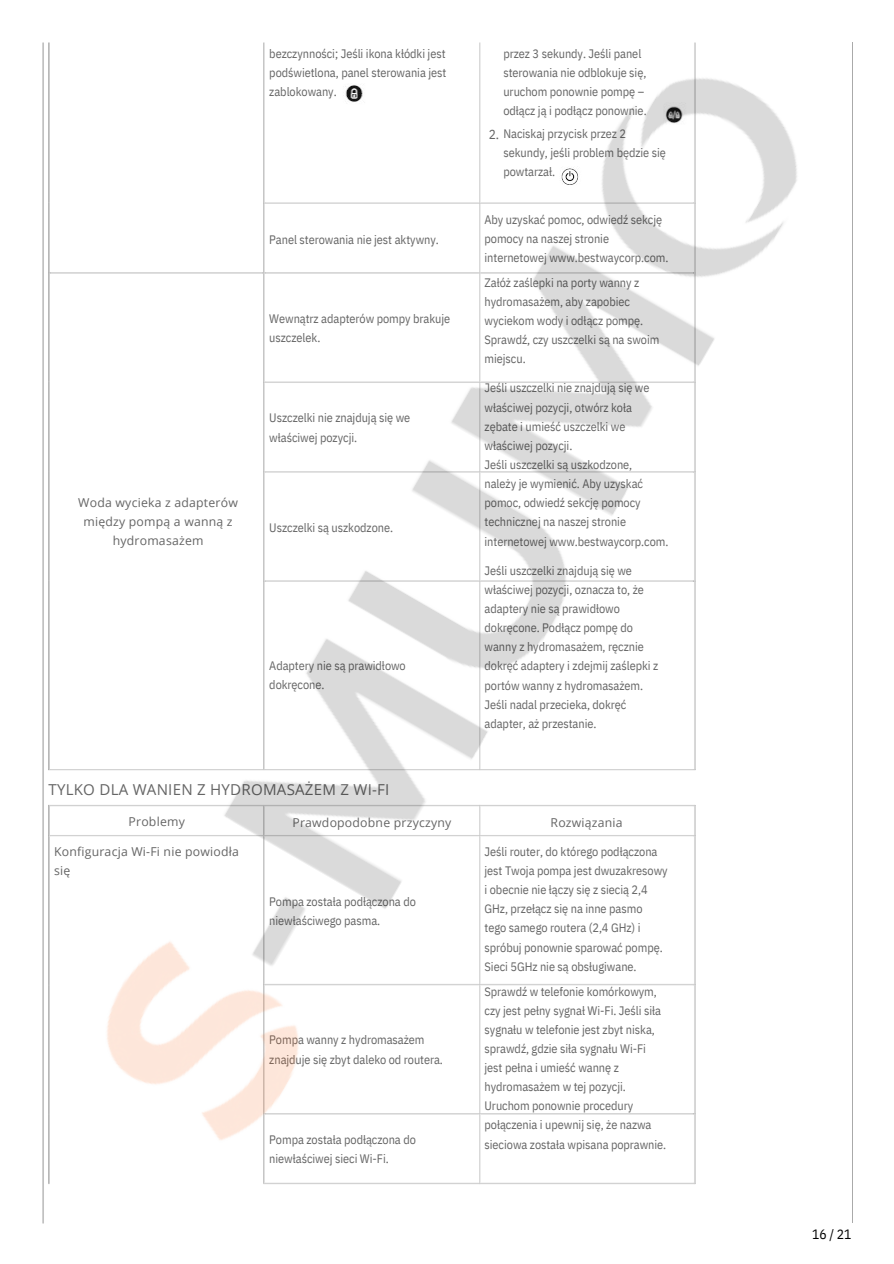
<style>
.page{position:relative;width:894px;height:1264px;background:#fff}
.page>*{position:absolute;margin:0;border:0;box-sizing:border-box;transform-origin:0 0}
.t1{font:15px "Open Sans";letter-spacing:.015em;color:#656565}
.t2{font:13.5px "IBM Plex Sans Cond";color:#000}
.t3{font:13.2px "IBM Plex Sans Cond";color:#656565}
.t4{font:12.3px/19.2px "IBM Plex Sans Cond";letter-spacing:-.005em;color:#656565}
.t5{font:12.3px/19.2px "Open Sans";letter-spacing:.015em;color:#656565;text-align:center}
</style>
<div class="page">
<hr style="left:852px;top:43px;width:1px;height:1179px;background:#aaa">
<img style="left:43px;top:42px;width:810px;height:1152px">
<p class="t4" style="left:269px;top:44px;width:178px;text-align:justify">bezczynności; Jeśli ikona kłódki jest podświetlona, panel sterowania jest zablokowany.</p>
<p class="t4" style="left:269px;top:229px;width:171px">Panel sterowania nie jest aktywny.</p>
<p class="t4" style="left:269px;top:308px;width:182px">Wewnątrz adapterów pompy brakuje uszczelek.</p>
<p class="t5" style="left:78px;top:492px;width:161px">Woda wycieka z adapterów między pompą a wanną z hydromasażem</p>
<p class="t4" style="left:269px;top:408px;width:142px">Uszczelki nie znajdują się we właściwej pozycji.</p>
<p class="t4" style="left:269px;top:517px;width:125px">Uszczelki są uszkodzone.</p>
<p class="t4" style="left:269px;top:656px;width:138px">Adaptery nie są prawidłowo dokręcone.</p>
<p class="t1" style="left:48px;top:779px;width:342px">TYLKO DLA WANIEN Z HYDROMASAŻEM Z WI-FI</p>
<p class="t4" style="left:503px;top:44px;width:145px">przez 3 sekundy. Jeśli panel sterowania nie odblokuje się, uruchom ponownie pompę – odłącz ją i podłącz ponownie.</p>
<p class="t4" style="left:503px;top:123px;width:124px">Naciskaj przycisk przez 2</p>
<p class="t4" style="left:503px;top:143px;width:164px">sekundy, jeśli problem będzie się</p>
<h1 class="t4" style="left:503px;top:162px;width:53px">powtarzał.</h1>
<p class="t4" style="left:484px;top:209px;width:185px">Aby uzyskać pomoc, odwiedź sekcję pomocy na naszej stronie internetowej www.bestwaycorp.com.</p>
<p class="t4" style="left:484px;top:272px;width:156px">Załóż zaślepki na porty wanny z</p>
<p class="t4" style="left:484px;top:291px;width:147px">hydromasażem, aby zapobiec</p>
<p class="t4" style="left:484px;top:311px;width:160px">wyciekom wody i odłącz pompę.</p>
<p class="t4" style="left:484px;top:330px;width:176px">Sprawdź, czy uszczelki są na swoim</p>
<p class="t4" style="left:484px;top:349px;width:43px">miejscu.</p>
<p class="t4" style="left:484px;top:378px;width:166px">Jeśli uszczelki nie znajdują się we</p>
<p class="t4" style="left:484px;top:397px;width:149px">właściwej pozycji, otwórz koła</p>
<p class="t4" style="left:484px;top:416px;width:142px">zębate i umieść uszczelki we</p>
<p class="t4" style="left:484px;top:435px;width:89px">właściwej pozycji.</p>
<p class="t4" style="left:484px;top:455px;width:149px">Jeśli uszczelki są uszkodzone,</p>
<p class="t4" style="left:484px;top:474px;width:160px">należy je wymienić. Aby uzyskać</p>
<p class="t4" style="left:484px;top:493px;width:158px">pomoc, odwiedź sekcję pomocy</p>
<p class="t4" style="left:484px;top:512px;width:143px">technicznej na naszej stronie</p>
<p class="t4" style="left:484px;top:531px;width:185px">internetowej www.bestwaycorp.com.</p>
<p class="t4" style="left:484px;top:560px;width:149px">Jeśli uszczelki znajdują się we</p>
<p class="t4" style="left:484px;top:579px;width:161px">właściwej pozycji, oznacza to, że</p>
<p class="t4" style="left:484px;top:599px;width:137px">adaptery nie są prawidłowo</p>
<p class="t4" style="left:484px;top:618px;width:150px">dokręcone. Podłącz pompę do</p>
<p class="t4" style="left:484px;top:637px;width:161px">wanny z hydromasażem, ręcznie</p>
<p class="t4" style="left:484px;top:656px;width:175px">dokręć adaptery i zdejmij zaślepki z</p>
<p class="t4" style="left:484px;top:675px;width:160px">portów wanny z hydromasażem.</p>
<p class="t4" style="left:484px;top:694px;width:143px">Jeśli nadal przecieka, dokręć</p>
<p class="t4" style="left:484px;top:713px;width:113px">adapter, aż przestanie.</p>
<p class="t3" style="left:488px;top:125px;width:12px">2.</p>
<p class="t5" style="left:128px;top:811px;width:58px">Problemy</p>
<p class="t5" style="left:54px;top:841px;width:186px">Konfiguracja Wi-Fi nie powiodła</p>
<p class="t5" style="left:54px;top:860px;width:18px">się</p>
<p class="t5" style="left:292px;top:812px;width:160px">Prawdopodobne przyczyny</p>
<p class="t5" style="left:550px;top:812px;width:74px">Rozwiązania</p>
<p class="t4" style="left:269px;top:891px;width:148px">Pompa została podłączona do niewłaściwego pasma.</p>
<p class="t4" style="left:269px;top:1030px;width:175px">Pompa wanny z hydromasażem znajduje się zbyt daleko od routera.</p>
<p class="t4" style="left:269px;top:1130px;width:148px">Pompa została podłączona do niewłaściwej sieci Wi-Fi.</p>
<p class="t4" style="left:484px;top:841px;width:185px">Jeśli router, do którego podłączona jest Twoja pompa jest dwuzakresowy i obecnie nie łączy się z siecią 2,4<br>GHz, przełącz się na inne pasmo<br>tego samego routera (2,4 GHz) i spróbuj ponownie sparować pompę.<br>Sieci 5GHz nie są obsługiwane.</p>
<p class="t4" style="left:484px;top:981px;width:174px">Sprawdź w telefonie komórkowym,</p>
<p class="t4" style="left:484px;top:1000px;width:178px">czy jest pełny sygnał Wi-Fi. Jeśli siła</p>
<p class="t4" style="left:484px;top:1019px;width:172px">sygnału w telefonie jest zbyt niska,</p>
<p class="t4" style="left:484px;top:1038px;width:163px">sprawdź, gdzie siła sygnału Wi-Fi</p>
<p class="t4" style="left:484px;top:1057px;width:136px">jest pełna i umieść wannę z</p>
<p class="t4" style="left:484px;top:1076px;width:143px">hydromasażem w tej pozycji.</p>
<p class="t4" style="left:484px;top:1096px;width:150px">Uruchom ponownie procedury</p>
<p class="t4" style="left:484px;top:1115px;width:168px">połączenia i upewnij się, że nazwa</p>
<p class="t4" style="left:484px;top:1134px;width:183px">sieciowa została wpisana poprawnie.</p>
<p class="t2" style="left:811px;top:1225px;width:41px">16/21</p>
</div>
